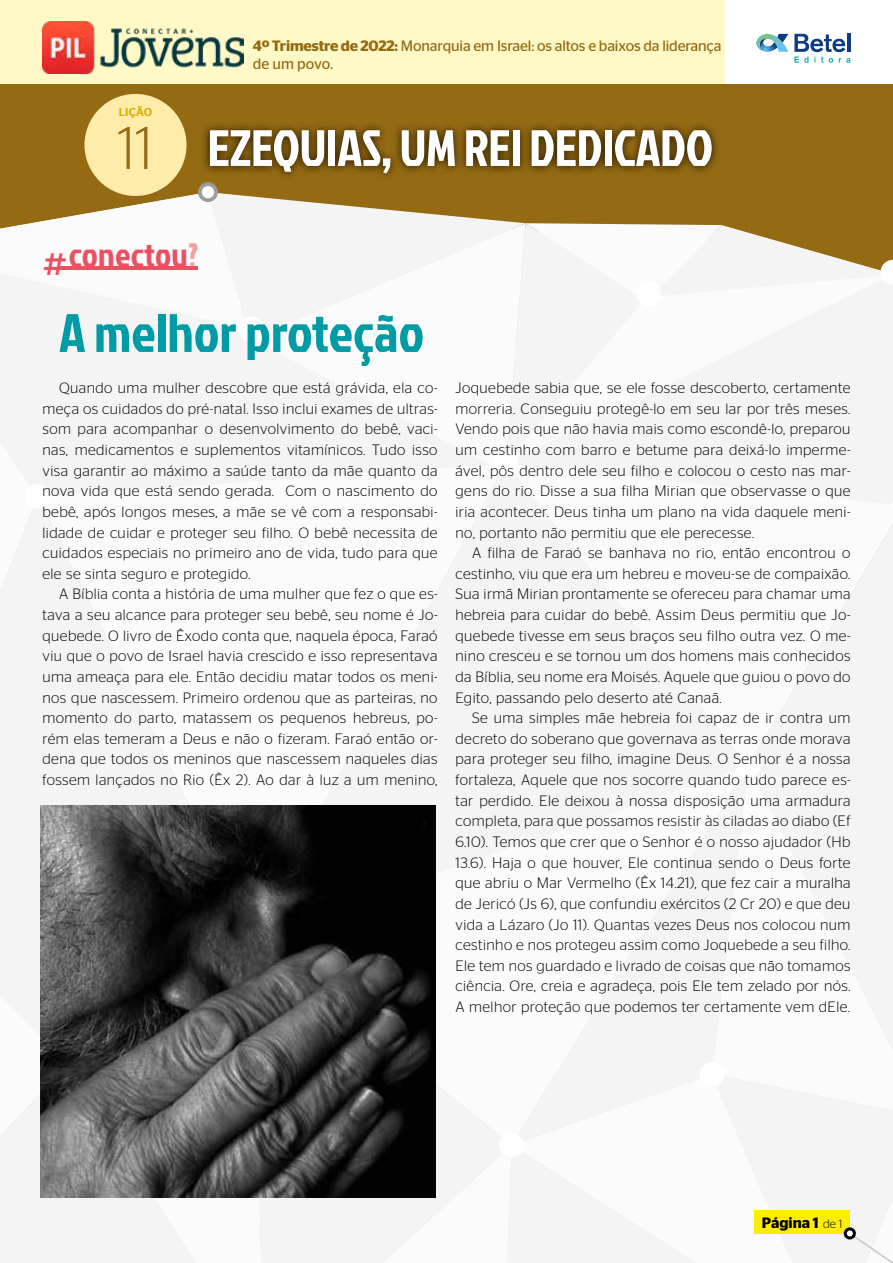
<style>
.page{position:relative;width:893px;height:1263px;background:#fff}
.page>*{position:absolute;margin:0;border:0;box-sizing:border-box;transform-origin:0 0}
.t1{font:300 60px "Stag Sans";color:#946a13}
.t2{font:54px "Jockey One";color:#009ba4}
.t3{font:51px "Jockey One";letter-spacing:-.01em;color:#fff}
.t4{font:34.05px "Jockey One";letter-spacing:.01em;color:#ea5160}
.t5{font:300 15px/20.7px "Stag Sans";letter-spacing:.03em;color:#000;text-align:justify}
.t6{font:15px/18px "Stag Sans";letter-spacing:-.01em;color:#946a13}
.t7{font:600 15px "Stag Sans";color:#000}
.t8{font:500 11.55px "Stag Sans";letter-spacing:.015em;color:#d7ae00}
.s1{font-weight:600}
.s2{font-size:40.8px}
.s3{color:#f4a09d}
.s4{font-weight:300;font-size:12px}
</style>
<div class="page">
<div style="left:0;top:0;width:893px;height:124px;background:#fff9c7"></div>
<div style="left:725px;top:0;width:168px;height:124px;background:#fff"></div>
<div style="left:0;top:84px;width:893px;height:198px;background:#946a13"></div>
<div style="left:84px;top:94px;width:103px;height:102px;background:#ffebaa;border-radius:50%"></div>
<svg style="left:0;top:192px;width:208px;height:81px"></svg>
<div style="left:0;top:273px;width:251px;height:190px;background:#f4f4f4"></div>
<svg style="left:208px;top:193px;width:315px;height:146px;fill:#f4f4f4"></svg>
<div style="left:251px;top:223px;width:255px;height:240px;background:#f4f4f4"></div>
<div style="left:0;top:442px;width:38px;height:44px;background:#f4f4f4"></div>
<div style="left:38px;top:463px;width:215px;height:32px;background:#f4f4f4"></div>
<svg style="left:253px;top:463px;width:253px;height:303px"></svg>
<div style="left:506px;top:504px;width:234px;height:262px;background:#f4f4f4"></div>
<svg style="left:0;top:508px;width:253px;height:488px"></svg>
<div style="left:253px;top:766px;width:258px;height:107px;background:#f4f4f4"></div>
<div style="left:755px;top:524px;width:138px;height:242px;background:#f4f4f4"></div>
<svg style="left:506px;top:473px;width:387px;height:31px"></svg>
<div style="left:264px;top:1084px;width:237px;height:179px;background:#f4f4f4"></div>
<svg style="left:511px;top:766px;width:201px;height:308px"></svg>
<svg style="left:712px;top:766px;width:181px;height:295px"></svg>
<svg style="left:518px;top:1074px;width:182px;height:67px"></svg>
<svg style="left:382px;top:1145px;width:313px;height:118px"></svg>
<div style="left:0;top:996px;width:264px;height:267px;background:#f4f4f4"></div>
<div style="left:493px;top:451px;width:26px;height:25px;background:#fff;border-radius:50%"></div>
<div style="left:735px;top:753px;width:26px;height:25px;background:#fff;border-radius:50%"></div>
<div style="left:506px;top:223px;width:387px;height:250px;background:#f4f4f4"></div>
<div style="left:699px;top:1061px;width:26px;height:26px;background:#fff;border-radius:50%"></div>
<div style="left:499px;top:1132px;width:25px;height:26px;background:#fff;border-radius:50%"></div>
<div style="left:636px;top:281px;width:26px;height:26px;background:#fff;border-radius:50%"></div>
<div style="left:238px;top:316px;width:26px;height:26px;background:#fff;border-radius:50%"></div>
<div style="left:25px;top:484px;width:25px;height:25px;background:#fff;border-radius:50%"></div>
<div style="left:200px;top:184px;width:16px;height:16px;background:#fff;border-radius:50%"></div>
<div style="left:198px;top:182px;width:20px;height:20px;border:4px solid #9d9d9c;border-radius:50%"></div>
<svg style="left:794px;top:34px;width:56px;height:29px"></svg>
<svg style="left:756px;top:34px;width:32px;height:18px"></svg>
<img style="left:43px;top:21px;width:201px;height:52px">
<img style="left:41px;top:806px;width:395px;height:392px">
<hr style="left:59px;top:267px;width:139px;height:3px;background:#ea5160">
<div style="left:717px;top:1076px;width:176px;height:187px;background:#f4f4f4"></div>
<div style="left:755px;top:1210px;width:95px;height:23px;background:#ffed00"></div>
<div style="left:845px;top:1229px;width:9px;height:9px;background:#fff;border-radius:50%"></div>
<div style="left:844px;top:1227px;width:12px;height:12px;border:3px solid #000;border-radius:50%"></div>
<div style="left:200px;top:121px;width:521px;height:62px;background:#000;opacity:.75"></div>
<p class="t8" style="left:119px;top:106px;width:35px">LIÇÃO</p>
<h1 class="t1" style="left:118px;top:115px;width:37px">11</h1>
<p class="t6" style="left:253px;top:37px;width:470px"><span class="s1">4º Trimestre de 2022:</span> Monarquia em Israel: os altos e baixos da liderança de um povo.</p>
<h3 class="t3" style="left:208px;top:111px;width:507px">EZEQUIAS, UM REI DEDICADO</h3>
<h3 class="t4" style="left:43px;top:230px;width:158px"><span class="s2">#</span>conectou<span class="s3">?</span></h3>
<h2 class="t2" style="left:59px;top:294px;width:367px">A melhor proteção</h2>
<p class="t5" style="left:43px;top:377px;width:396px;text-indent:17px">Quando uma mulher descobre que está grávida, ela co&shy;meça os cuidados do pré-natal. Isso inclui exames de ultras&shy;som para acompanhar o desenvolvimento do bebê, vaci&shy;nas, medicamentos e suplementos vitamínicos. Tudo isso visa garantir ao máximo a saúde tanto da mãe quanto da nova vida que está sendo gerada. Com o nascimento do bebê, após longos meses, a mãe se vê com a responsabi&shy;lidade de cuidar e proteger seu filho. O bebê necessita de cuidados especiais no primeiro ano de vida, tudo para que ele se sinta seguro e protegido.</p>
<p class="t5" style="left:43px;top:584px;width:396px;text-indent:16px">A Bíblia conta a história de uma mulher que fez o que es&shy;tava a seu alcance para proteger seu bebê, seu nome é Jo&shy;quebede. O livro de Êxodo conta que, naquela época, Faraó viu que o povo de Israel havia crescido e isso representava uma ameaça para ele. Então decidiu matar todos os meni&shy;nos que nascessem. Primeiro ordenou que as parteiras, no momento do parto, matassem os pequenos hebreus, po&shy;rém elas temeram a Deus e não o fizeram. Faraó então or&shy;dena que todos os meninos que nascessem naqueles dias fossem lançados no Rio (Êx 2). Ao dar à luz a um menino,</p>
<p class="t5" style="left:455px;top:377px;width:396px">Joquebede sabia que, se ele fosse descoberto, certamente morreria. Conseguiu protegê-lo em seu lar por três meses.<br>Vendo pois que não havia mais como escondê-lo, preparou um cestinho com barro e betume para deixá-lo imperme&shy;ável, pôs dentro dele seu filho e colocou o cesto nas mar&shy;gens do rio. Disse a sua filha Mirian que observasse o que iria acontecer. Deus tinha um plano na vida daquele meni&shy;no, portanto não permitiu que ele perecesse.</p>
<p class="t5" style="left:455px;top:542px;width:396px;text-indent:16px">A filha de Faraó se banhava no rio, então encontrou o cestinho, viu que era um hebreu e moveu-se de compaixão.<br>Sua irmã Mirian prontamente se ofereceu para chamar uma hebreia para cuidar do bebê. Assim Deus permitiu que Jo&shy;quebede tivesse em seus braços seu filho outra vez. O me&shy;nino cresceu e se tornou um dos homens mais conhecidos da Bíblia, seu nome era Moisés. Aquele que guiou o povo do Egito, passando pelo deserto até Canaã.</p>
<p class="t5" style="left:455px;top:707px;width:397px;text-indent:16px">Se uma simples mãe hebreia foi capaz de ir contra um decreto do soberano que governava as terras onde morava para proteger seu filho, imagine Deus. O Senhor é a nossa fortaleza, Aquele que nos socorre quando tudo parece es&shy;tar perdido. Ele deixou à nossa disposição uma armadura completa, para que possamos resistir às ciladas ao diabo (Ef 6.10). Temos que crer que o Senhor é o nosso ajudador (Hb 13.6). Haja o que houver, Ele continua sendo o Deus forte que abriu o Mar Vermelho (Êx 14.21), que fez cair a muralha de Jericó (Js 6), que confundiu exércitos (2 Cr 20) e que deu vida a Lázaro (Jo 11). Quantas vezes Deus nos colocou num cestinho e nos protegeu assim como Joquebede a seu filho.<br>Ele tem nos guardado e livrado de coisas que não tomamos ciência. Ore, creia e agradeça, pois Ele tem zelado por nós.<br>A melhor proteção que podemos ter certamente vem dEle.</p>
<p class="t7" style="left:762px;top:1214px;width:82px">Página 1 <span class="s4">de 1</span></p>
</div>
